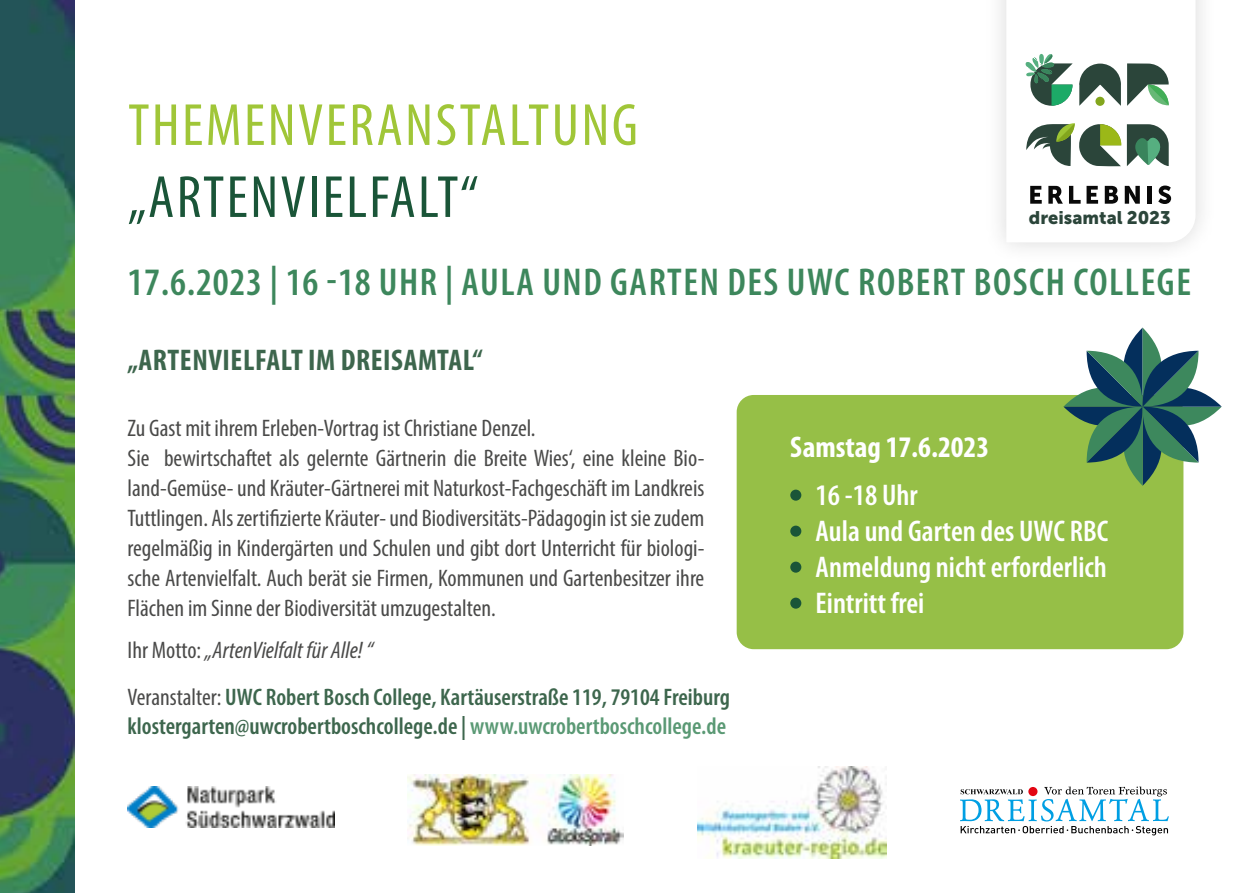
<style>
.page{position:relative;width:1259px;height:893px;background:#fff}
.page>*{position:absolute;margin:0;border:0;box-sizing:border-box;transform-origin:0 0}
.t1{font:condensed 60px "Myriad Pro";letter-spacing:.04em;color:#a0c638}
.t2{font:condensed 60px "Myriad Pro";letter-spacing:.04em;color:#1a5538}
.t3{font:600 condensed 39px "Myriad Pro";letter-spacing:.04em;color:#3d875c}
.t4{font:600 condensed 30px/36px "Myriad Pro";color:#fff}
.t5{font:700 condensed 30px "Myriad Pro";letter-spacing:.02em;color:#3d664d}
.t6{font:700 condensed 30px "Myriad Pro";color:#fff}
.t7{font:condensed 24px/30px "Myriad Pro";color:#4a4a49}
.t8{font:600 condensed 24px/28.8px "Myriad Pro";color:#3d664d}
.t9{font:italic condensed 24px "Myriad Pro";color:#4a4a49}
.t10{font:18px "Museo Sans 900";color:#2b453a}
.s1{font-style:normal}
.s2{font-weight:400;color:#4a4a49}
.s3{color:#5a9974}
</style>
<div class="page">
<img style="left:0;top:0;width:75px;height:893px">
<div style="left:984px;top:0;width:233px;height:265px;background:#000;opacity:.15"></div>
<svg style="left:1030px;top:63px;width:165px;height:178px"></svg>
<svg style="left:1127px;top:124px;width:41px;height:42px"></svg>
<svg style="left:1026px;top:122px;width:95px;height:44px"></svg>
<svg style="left:1030px;top:186px;width:11px;height:18px"></svg>
<svg style="left:1048px;top:186px;width:15px;height:18px"></svg>
<svg style="left:1069px;top:186px;width:11px;height:18px"></svg>
<svg style="left:1086px;top:186px;width:12px;height:18px"></svg>
<svg style="left:1104px;top:186px;width:14px;height:18px"></svg>
<svg style="left:1124px;top:186px;width:15px;height:18px"></svg>
<div style="left:1147px;top:186px;width:5px;height:18px;background:#090909"></div>
<svg style="left:1158px;top:186px;width:13px;height:18px"></svg>
<svg style="left:1079px;top:64px;width:42px;height:42px"></svg>
<svg style="left:1127px;top:63px;width:41px;height:43px"></svg>
<svg style="left:1025px;top:54px;width:47px;height:52px"></svg>
<div style="left:736px;top:395px;width:447px;height:254px;background:#96bf47;border-radius:17px"></div>
<svg style="left:1063px;top:328px;width:158px;height:158px"></svg>
<div style="left:790px;top:490px;width:11px;height:11px;background:#1a5538;border-radius:50%"></div>
<div style="left:790px;top:526px;width:11px;height:11px;background:#1a5538;border-radius:50%"></div>
<div style="left:790px;top:562px;width:11px;height:11px;background:#1a5538;border-radius:50%"></div>
<div style="left:790px;top:598px;width:11px;height:11px;background:#1a5538;border-radius:50%"></div>
<svg style="left:960px;top:786px;width:209px;height:49px"></svg>
<img style="left:408px;top:775px;width:216px;height:70px">
<img style="left:128px;top:786px;width:206px;height:42px">
<img style="left:697px;top:766px;width:189px;height:93px">
<h1 class="t1" style="left:128px;top:89px;width:511px">THEMENVERANSTALTUNG</h1>
<h1 class="t2" style="left:128px;top:161px;width:352px">„ARTENVIELFALT“</h1>
<p class="t10" style="left:1028px;top:207px;width:143px">dreisamtal 2023</p>
<h2 class="t3" style="left:128px;top:261px;width:1065px">17.6.2023 | 16 -18 UHR | AULA UND GARTEN DES UWC ROBERT BOSCH COLLEGE</h2>
<p class="t5" style="left:128px;top:343px;width:356px">„ARTENVIELFALT IM DREISAMTAL“</p>
<p class="t7" style="left:128px;top:413px;width:578px">Zu Gast mit ihrem Erleben-Vortrag ist Christiane Denzel.<br>Sie bewirtschaftet als gelernte Gärtnerin die Breite Wies‘, eine kleine Bio&shy;land-Gemüse- und Kräuter-Gärtnerei mit Naturkost-Fachgeschäft im Landkreis Tuttlingen. Als zertifizierte Kräuter- und Biodiversitäts-Pädagogin ist sie zudem regelmäßig in Kindergärten und Schulen und gibt dort Unterricht für biologi&shy;sche Artenvielfalt. Auch berät sie Firmen, Kommunen und Gartenbesitzer ihre Flächen im Sinne der Biodiversität umzugestalten.</p>
<p class="t9" style="left:128px;top:635px;width:247px"><span class="s1">Ihr Motto:</span> „ArtenVielfalt für Alle! “</p>
<p class="t8" style="left:128px;top:683px;width:604px"><span class="s2">Veranstalter:</span> UWC Robert Bosch College, Kartäuserstraße 119, 79104 Freiburg klostergarten@uwcrobertboschcollege.de | <span class="s3">www.uwcrobertboschcollege.de</span></p>
<p class="t6" style="left:790px;top:430px;width:200px">Samstag 17.6.2023</p>
<p class="t4" style="left:815px;top:477px;width:294px">16 -18 Uhr<br>Aula und Garten des UWC RBC<br>Anmeldung nicht erforderlich<br>Eintritt frei</p>
</div>
